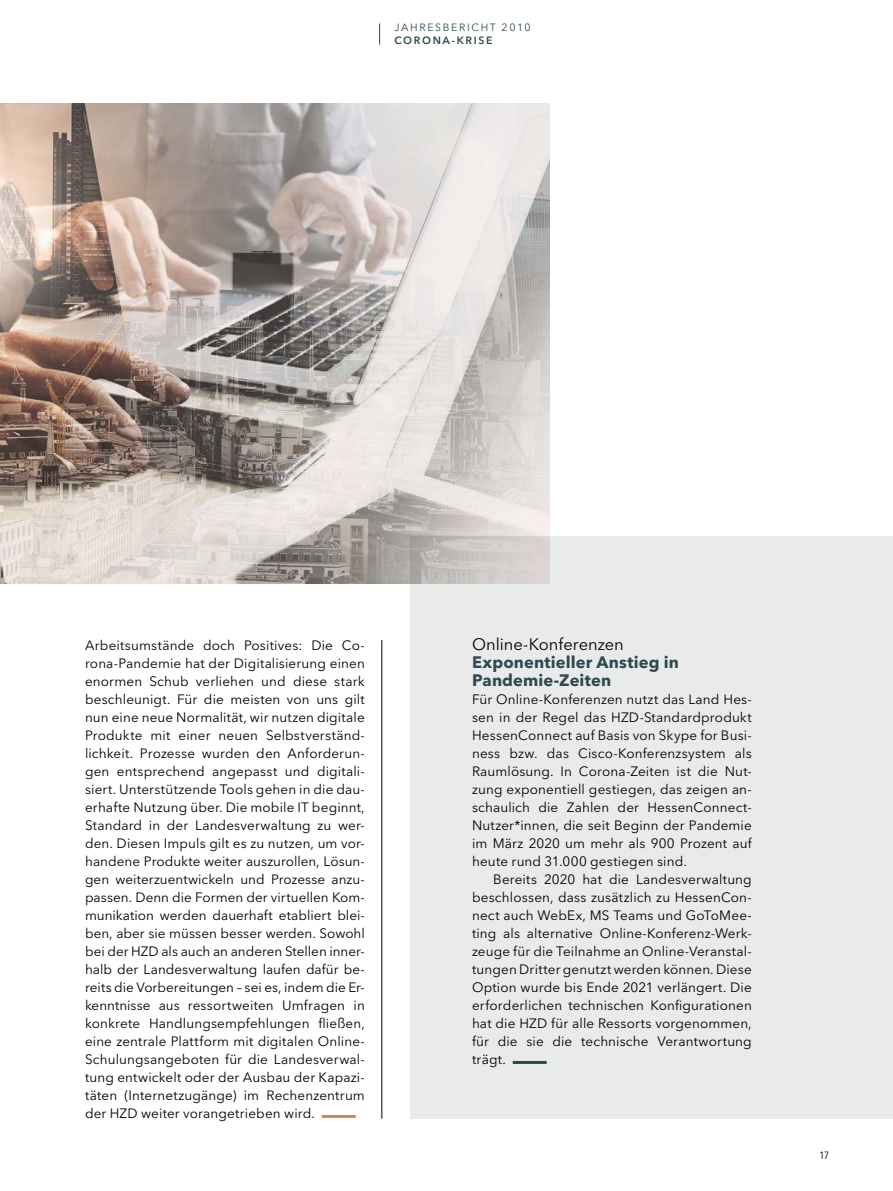
<style>
.page{position:relative;width:893px;height:1191px;background:#fff}
.page>*{position:absolute;margin:0;border:0;box-sizing:border-box;transform-origin:0 0}
.t1{font:700 16.5px/18px "Avenir Next LT Pro";letter-spacing:.01em;color:#304951}
.t2{font:16.5px "Avenir Next LT Pro";color:#000}
.t3{font:13.5px/18px "Avenir Next LT Pro";letter-spacing:.01em;color:#000;text-align:justify}
.t4{font:10.5px "Avenir Next LT Pro";letter-spacing:.16em;color:#304951}
.t5{font:600 10.5px "Avenir Next LT Pro";letter-spacing:.16em;color:#304951}
.t6{font:condensed 10.5px "Avenir Next LT Pro";color:#000}
</style>
<div class="page">
<svg style="left:379px;top:23px;width:1px;height:22px"></svg>
<div style="left:410px;top:536px;width:483px;height:582px;background:#e9ebeb"></div>
<img style="left:0;top:103px;width:549px;height:481px">
<hr style="left:322px;top:1115px;width:34px;height:3px;background:#d28753">
<hr style="left:513px;top:1061px;width:34px;height:3px;background:#304951">
<hr style="left:382px;top:640px;width:1px;height:478px;background:#000">
<p class="t4" style="left:394px;top:21px;width:138px">JAHRESBERICHT 2010</p>
<p class="t5" style="left:394px;top:34px;width:100px">CORONA-KRISE</p>
<p class="t3" style="left:85px;top:636px;width:281px">Arbeitsumstände doch Positives: Die Co&shy;rona-Pandemie hat der Digitalisierung einen enormen Schub verliehen und diese stark beschleunigt. Für die meisten von uns gilt nun eine neue Normalität, wir nutzen digitale Produkte mit einer neuen Selbstverständ&shy;lichkeit. Prozesse wurden den Anforderun&shy;gen entsprechend angepasst und digitali&shy;siert. Unterstützende Tools gehen in die dau&shy;erhafte Nutzung über. Die mobile IT beginnt, Standard in der Landesverwaltung zu wer&shy;den. Diesen Impuls gilt es zu nutzen, um vor&shy;handene Produkte weiter auszurollen, Lösun&shy;gen weiterzuentwickeln und Prozesse anzu&shy;passen. Denn die Formen der virtuellen Kom&shy;munikation werden dauerhaft etabliert blei&shy;ben, aber sie müssen besser werden. Sowohl bei der HZD als auch an anderen Stellen inner&shy;halb der Landesverwaltung laufen dafür be&shy;reits die Vorbereitungen – sei es, indem die Er&shy;kenntnisse aus ressortweiten Umfragen in konkrete Handlungsempfehlungen fließen, eine zentrale Plattform mit digitalen Online-Schulungsangeboten für die Landesverwal&shy;tung entwickelt oder der Ausbau der Kapazi&shy;täten (Internetzugänge) im Rechenzentrum der HZD weiter vorangetrieben wird.</p>
<h4 class="t2" style="left:472px;top:634px;width:153px">Online-Konferenzen</h4>
<h5 class="t1" style="left:472px;top:653px;width:208px">Exponentieller Anstieg in<br>Pandemie-Zeiten</h5>
<p class="t3" style="left:472px;top:690px;width:281px">Für Online-Konferenzen nutzt das Land Hes&shy;sen in der Regel das HZD-Standardprodukt HessenConnect auf Basis von Skype for Busi&shy;ness bzw. das Cisco-Konferenzsystem als Raumlösung. In Corona-Zeiten ist die Nut&shy;zung exponentiell gestiegen, das zeigen an&shy;schaulich die Zahlen der HessenConnect-Nutzer*innen, die seit Beginn der Pandemie im März 2020 um mehr als 900 Prozent auf heute rund 31.000 gestiegen sind.</p>
<p class="t3" style="left:472px;top:870px;width:281px;text-indent:21px">Bereits 2020 hat die Landesverwaltung beschlossen, dass zusätzlich zu HessenCon&shy;nect auch WebEx, MS Teams und GoToMee&shy;ting als alternative Online-Konferenz-Werk&shy;zeuge für die Teilnahme an Online-Veranstal&shy;tungen Dritter genutzt werden können. Diese Option wurde bis Ende 2021 verlängert. Die erforderlichen technischen Konfigurationen hat die HZD für alle Ressorts vorgenommen, für die sie die technische Verantwortung trägt.</p>
<p class="t6" style="left:819px;top:1148px;width:11px">17</p>
</div>
